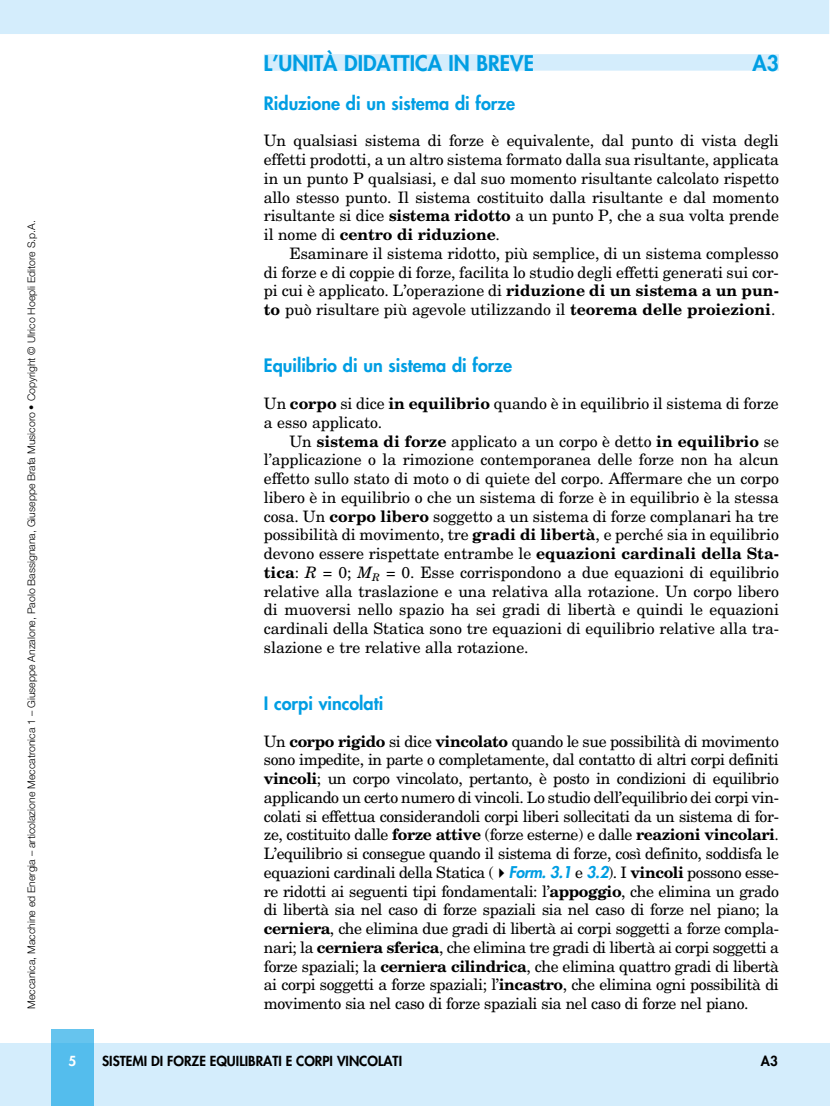
<style>
.page{position:relative;width:830px;height:1106px;background:#fff}
.page>*{position:absolute;margin:0;border:0;box-sizing:border-box;transform-origin:0 0}
.t1{font:800 21px "Futura";color:#009ee3}
.t2{font:800 18px "Futura";color:#009ee3}
.t3{font:15.75px/18.8px "New Century Schlbk";letter-spacing:-.025em;color:#000;text-align:justify}
.t4{font:15.75px/18.8px "New Century Schlbk";letter-spacing:-.005em;color:#000}
.t5{font:800 13.5px "Futura";color:#000}
.t6{font:800 13.5px "Futura";color:#fff}
.t7{font:300 10.5px "Helvetica Neue";color:#000}
.s1{font-weight:700}
.s2{font-style:italic}
.s3{font-family:"Futura";font-weight:800;font-style:italic;color:#009ee3}
</style>
<div class="page">
<div style="left:0;top:1043px;width:829px;height:63px;background:#d4edfc"></div>
<div style="left:51px;top:1029px;width:43px;height:77px;background:linear-gradient(to bottom,#5ec1ee,#4fbbed)"></div>
<div style="left:264px;top:54px;width:514px;height:17px;background:#d4edfc"></div>
<div style="left:0;top:0;width:828px;height:34px;background:#d4edfc"></div>
<p class="t7" style="left:25px;top:1009px;width:790px;rotate:-90deg">Meccanica, Macchine ed Energia – articolazione Meccatronica 1 – Giuseppe Anzalone, Paolo Bassignana, Giuseppe Brafa Musicoro • Copyright © Ulrico Hoepli Editore S.p.A.</p>
<p class="t6" style="left:68px;top:1052px;width:9px">5</p>
<h1 class="t1" style="left:264px;top:50px;width:271px">L’Unità didattica in breve</h1>
<h1 class="t1" style="left:752px;top:50px;width:28px">A3</h1>
<p class="t2" style="left:264px;top:92px;width:253px">Riduzione di un sistema di forze</p>
<p class="t3" style="left:264px;top:131px;width:516px">Un qualsiasi sistema di forze è equivalente, dal punto di vista degli effetti prodotti, a un altro sistema formato dalla sua risultante, applicata in un punto P qualsiasi, e dal suo momento risultante calcolato rispetto allo stesso punto. Il sistema costituito dalla risultante e dal momento risultante si dice <span class="s1">sistema ridotto</span> a un punto P, che a sua volta prende il nome di <span class="s1">centro di riduzione</span>.</p>
<p class="t3" style="left:264px;top:244px;width:516px;text-indent:26px">Esaminare il sistema ridotto, più semplice, di un sistema complesso di forze e di coppie di forze, facilita lo studio degli effetti generati sui cor&shy;pi cui è applicato. L’operazione di <span class="s1">riduzione di un sistema a un pun&shy;to</span> può risultare più agevole utilizzando il <span class="s1">teorema delle proiezioni</span>.</p>
<p class="t2" style="left:264px;top:354px;width:250px">Equilibrio di un sistema di forze</p>
<p class="t4" style="left:264px;top:394px;width:516px">Un <span class="s1">corpo</span> si dice <span class="s1">in equilibrio</span> quando è in equilibrio il sistema di forze a esso applicato.</p>
<p class="t3" style="left:264px;top:431px;width:516px;text-indent:26px">Un <span class="s1">sistema di forze</span> applicato a un corpo è detto <span class="s1">in equilibrio</span> se l’applicazione o la rimozione contemporanea delle forze non ha alcun effetto sullo stato di moto o di quiete del corpo. Affermare che un corpo libero è in equilibrio o che un sistema di forze è in equilibrio è la stessa cosa. Un <span class="s1">corpo libero</span> soggetto a un sistema di forze complanari ha tre possibilità di movimento, tre <span class="s1">gradi di libertà</span>, e perché sia in equilibrio devono essere rispettate entrambe le <span class="s1">equazioni cardinali della Sta&shy;tica</span>: <span class="s2">R</span> = 0; <span class="s2">M</span><sub>R</sub> = 0. Esse corrispondono a due equazioni di equilibrio relative alla traslazione e una relativa alla rotazione. Un corpo libero di muoversi nello spazio ha sei gradi di libertà e quindi le equazioni cardinali della Statica sono tre equazioni di equilibrio relative alla tra&shy;slazione e tre relative alla rotazione.</p>
<p class="t2" style="left:264px;top:692px;width:121px">I corpi vincolati</p>
<p class="t3" style="left:264px;top:731px;width:516px;text-align:left">Un <span class="s1">corpo rigido</span> si dice <span class="s1">vincolato</span> quando le sue possibilità di movimento sono impedite, in parte o completamente, dal contatto di altri corpi definiti <span class="s1">vincoli</span>; un corpo vincolato, pertanto, è posto in condizioni di equilibrio applicando un certo numero di vincoli. Lo studio dell’equilibrio dei corpi vin-- colati si effettua considerandoli corpi liberi sollecitati da un sistema di for&shy;ze, costituito dalle <span class="s1">forze attive</span> (forze esterne) e dalle <span class="s1">reazioni vincolari</span>.<br>L’equilibrio si consegue quando il sistema di forze, così definito, soddisfa le equazioni cardinali della Statica (✔<span class="s3">Form. 3.1</span> e <span class="s3">3.2</span>). I <span class="s1">vincoli</span> possono esse&shy;re ridotti ai seguenti tipi fondamentali: l’<span class="s1">appoggio</span>, che elimina un grado di libertà sia nel caso di forze spaziali sia nel caso di forze nel piano; la <span class="s1">cerniera</span>, che elimina due gradi di libertà ai corpi soggetti a forze compla&shy;nari; la <span class="s1">cerniera sferica</span>, che elimina tre gradi di libertà ai corpi soggetti a forze spaziali; la <span class="s1">cerniera cilindrica</span>, che elimina quattro gradi di libertà ai corpi soggetti a forze spaziali; l’<span class="s1">incastro</span>, che elimina ogni possibilità di movimento sia nel caso di forze spaziali sia nel caso di forze nel piano.</p>
<p class="t5" style="left:102px;top:1052px;width:301px">sistemi di forze equilibrati e corpi vincolati</p>
<p class="t5" style="left:760px;top:1052px;width:18px">A3</p>
</div>
